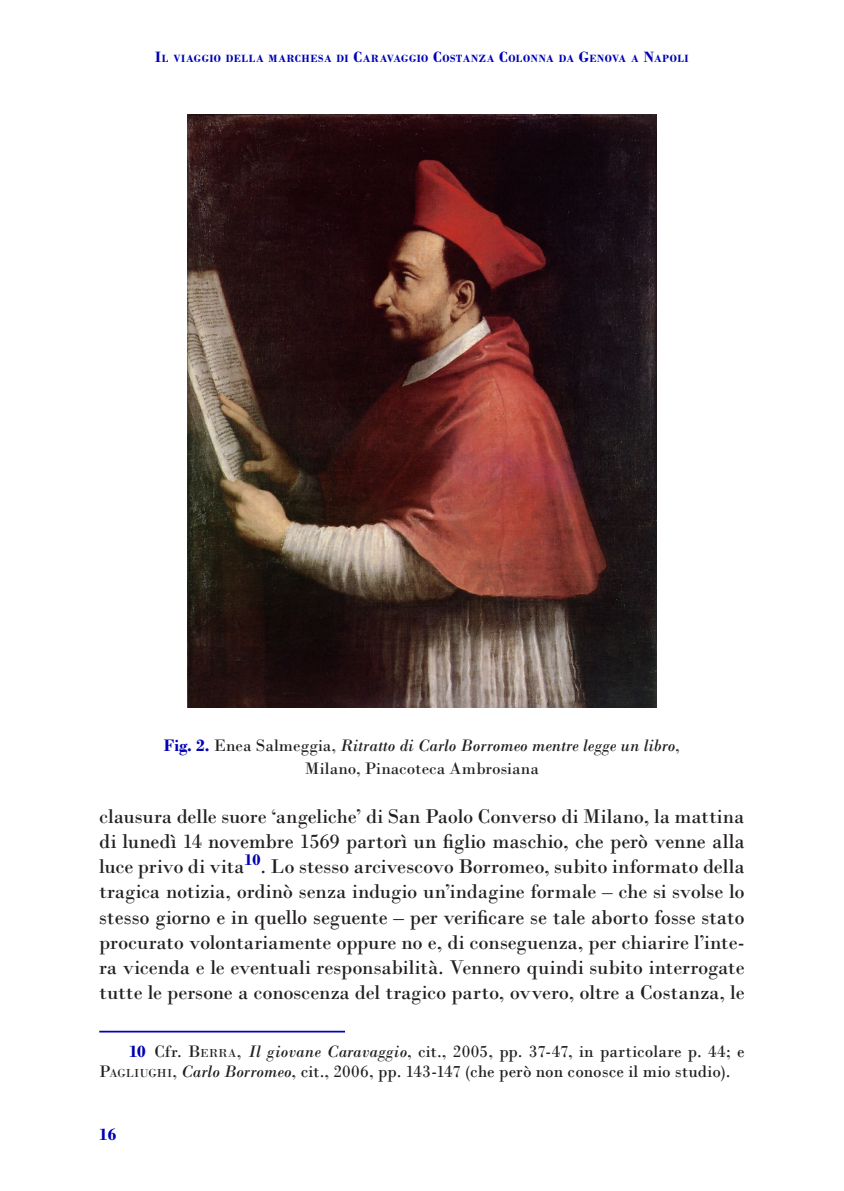
<style>
.page{position:relative;width:844px;height:1191px;background:#fff}
.page>*{position:absolute;margin:0;border:0;box-sizing:border-box;transform-origin:0 0}
.t1{font:21px/25.2px "Bodoni";letter-spacing:-.005em;color:#231f20;text-align:justify}
.x_Testo_delle_note{font:17.5px/20.1px "Bodoni MT2";letter-spacing:.01em;color:#231f20}
.x_Testo_didascalia{font:italic 17.5px "Bodoni";color:#231f20}
.x_Testo_didascalia-2{font:17.5px "Bodoni";color:#231f20}
.t2{font:700 17.5px "Bodoni";color:#0000b4}
.t3{font:700 11.03px "Bodoni";letter-spacing:.055em;color:#0000b4}
.s1{font-size:15.75px}
.s2{font-family:"Bodoni MT Bold 2";font-style:normal;color:#0000b4}
.s3{font-style:normal}
.s4{font-family:"Bodoni MT2"}
.s5{font-family:"Bodoni";font-weight:700;color:#0000b4}
.s6{font-family:"Bodoni"}
.s7{font-family:"Bodoni";font-size:12.25px}
.s8{font-family:"Bodoni";font-style:italic}
</style>
<div class="page">
<img style="left:188px;top:114px;width:468px;height:594px">
<hr style="left:99px;top:1030px;width:246px;height:2px;background:#0000b4">
<p class="t3" style="left:155px;top:52px;width:534px"><span class="s1">I</span>L VIAGGIO DELLA MARCHESA DI <span class="s1">C</span>ARAVAGGIO <span class="s1">C</span>OSTANZA <span class="s1">C</span>OLONNA DA <span class="s1">G</span>ENOVA A <span class="s1">N</span>APOLI</p>
<p class="x_Testo_didascalia" style="left:164px;top:735px;width:517px"><span class="s2">Fig. 2.</span> <span class="s3">Enea Salmeggia,</span> Ritratto di Carlo Borromeo mentre legge un libro<span class="s3">,</span></p>
<p class="x_Testo_didascalia-2" style="left:305px;top:758px;width:235px">Milano, Pinacoteca Ambrosiana</p>
<p class="t1" style="left:99px;top:803px;width:646px">clausura delle suore ‘angeliche’ di San Paolo Converso di Milano, la mattina <span class="s4">di lunedì 14 novembre 1569 partorì un figlio maschio, che però venne alla </span>luce privo di vita<sup>10</sup>. Lo stesso arcivescovo Borromeo, subito informato della tragica notizia, ordinò senza indugio un’indagine formale – che si svolse lo <span class="s4">stesso giorno e in quello seguente – per verificare se tale aborto fosse stato </span>procurato volontariamente oppure no e, di conseguenza, per chiarire l’inte&shy;ra vicenda e le eventuali responsabilità. Vennero quindi subito interrogate tutte le persone a conoscenza del tragico parto, ovvero, oltre a Costanza, le</p>
<p class="x_Testo_delle_note" style="left:99px;top:1041px;width:646px;text-indent:30px"><span class="s5">10</span> <span class="s6">Cfr.</span> <span class="s6">B</span><span class="s7">ERRA</span><span class="s6">,</span> <span class="s8">Il giovane Caravaggio</span>, cit., 2005, pp. 37-47, in particolare p. 44; e<br><span class="s6">P</span><span class="s7">AGLIUGHI</span><span class="s6">,</span> <span class="s8">Carlo Borromeo</span>, cit., 2006, pp. 143-147 (che però non conosce il mio studio).</p>
<p class="t2" style="left:99px;top:1123px;width:19px">16</p>
</div>
